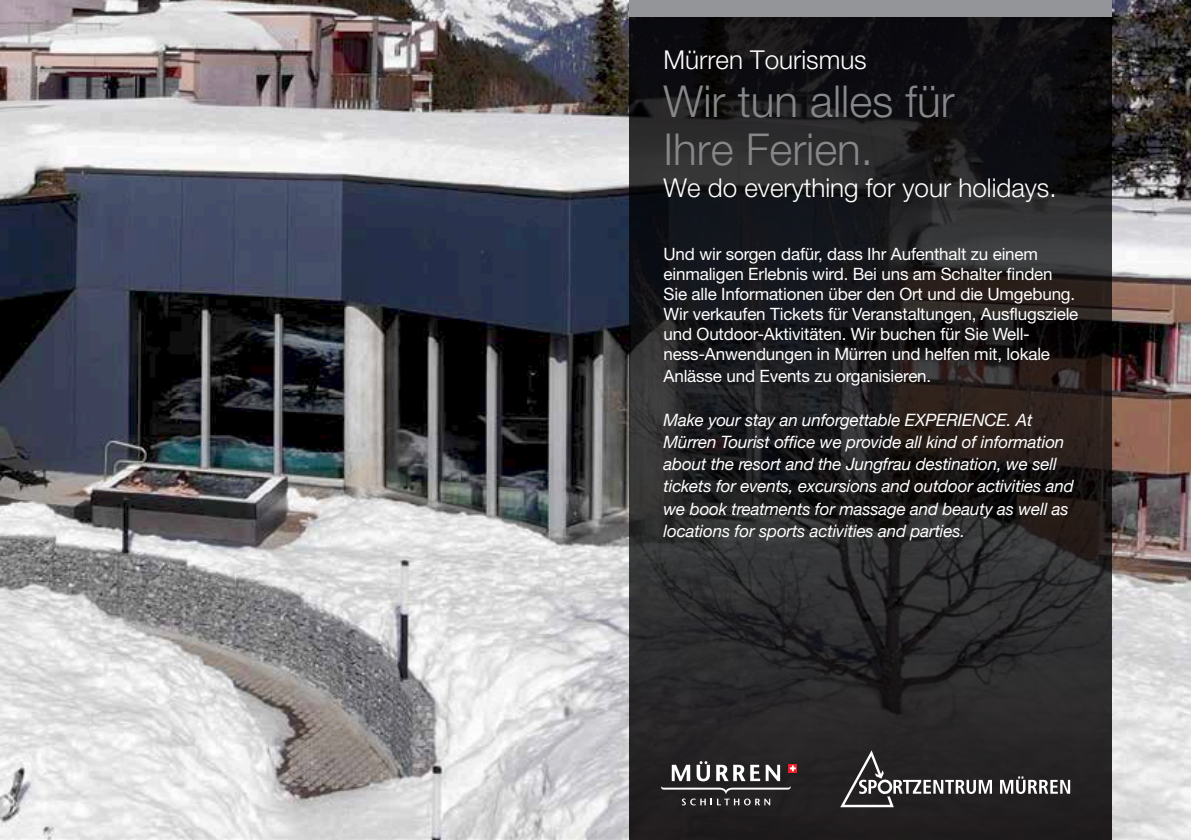
<style>
.page{position:relative;width:1191px;height:840px;background:#fff}
.page>*{position:absolute;margin:0;border:0;box-sizing:border-box;transform-origin:0 0}
.t1{font:300 44px/48px "Helvetica Neue";color:#868789}
.t2{font:300 26px "Helvetica Neue";color:#fff}
.t3{font:17px/20px "Helvetica Neue";letter-spacing:-.01em;color:#fff}
.t4{font:italic 17px/22px "Helvetica Neue";letter-spacing:-.01em;color:#fff}
</style>
<div class="page">
<img style="left:0;top:0;width:1191px;height:839px">
<svg style="left:629px;top:16px;width:482px;height:823px;background:#211f21"></svg>
<div style="left:629px;top:0;width:482px;height:16px;background:#939598"></div>
<svg style="left:1000px;top:776px;width:70px;height:17px"></svg>
<svg style="left:840px;top:749px;width:152px;height:57px;background:#424040"></svg>
<svg style="left:795px;top:763px;width:2px;height:9px"></svg>
<svg style="left:661px;top:760px;width:134px;height:45px;background:#524e4f"></svg>
<h2 class="t2" style="left:663px;top:44px;width:205px">Mürren Tourismus</h2>
<h1 class="t1" style="left:663px;top:77px;width:292px">Wir tun alles für<br>Ihre Ferien.</h1>
<h2 class="t2" style="left:663px;top:172px;width:394px">We do everything for your holidays.</h2>
<p class="t3" style="left:663px;top:244px;width:416px">Und wir sorgen dafür, dass Ihr Aufenthalt zu einem einmaligen Erlebnis wird. Bei uns am Schalter finden Sie alle Informationen über den Ort und die Umgebung.<br>Wir verkaufen Tickets für Veranstaltungen, Ausflugsziele und Outdoor-Aktivitäten. Wir buchen für Sie Well&shy;ness-Anwendungen in Mürren und helfen mit, lokale</p>
<p class="t3" style="left:663px;top:366px;width:269px">Anlässe und Events zu organisieren.</p>
<p class="t4" style="left:663px;top:409px;width:412px">Make your stay an unforgettable EXPERIENCE. At Mürren Tourist office we provide all kind of information about the resort and the Jungfrau destination, we sell tickets for events, excursions and outdoor activities and we book treatments for massage and beauty as well as locations for sports activities and parties.</p>
</div>
